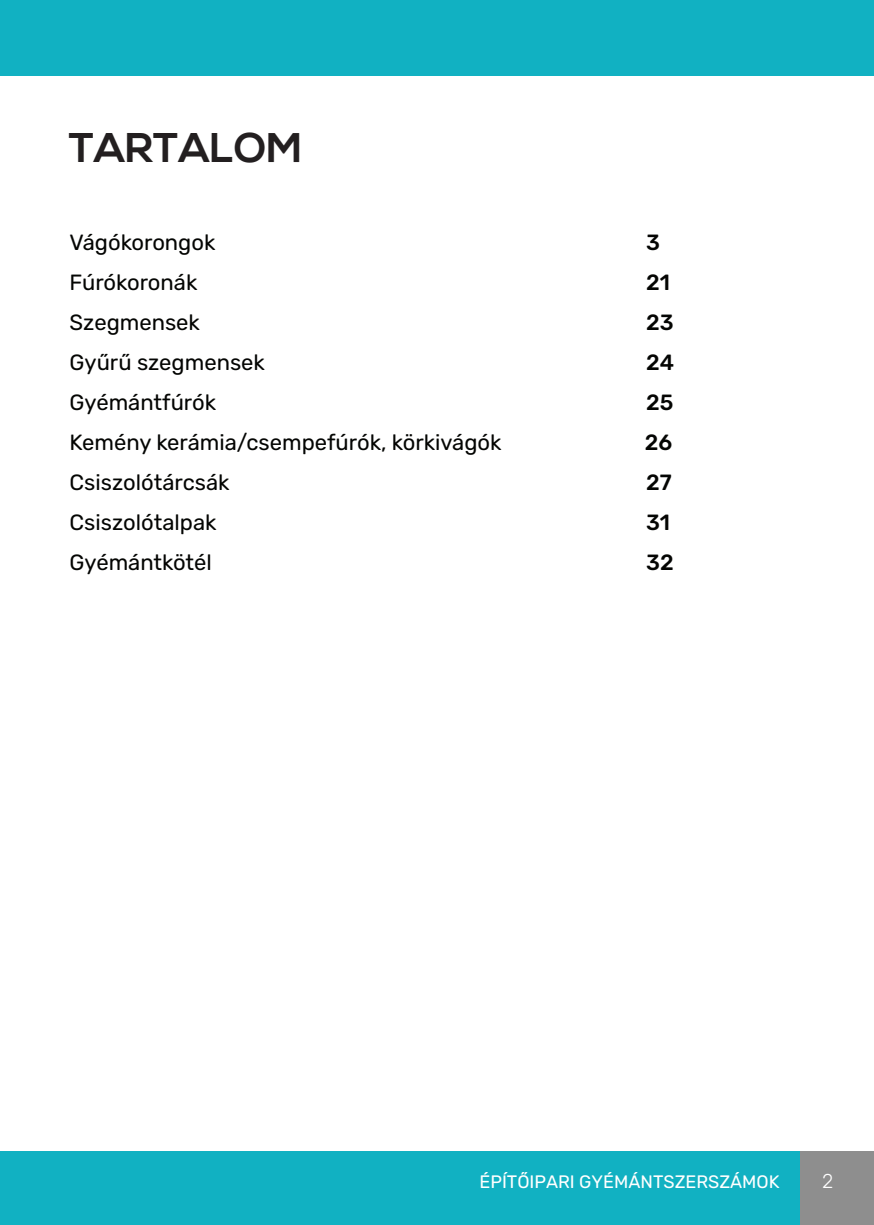
<style>
.page{position:relative;width:874px;height:1225px;background:#fff}
.page>*{position:absolute;margin:0;border:0;box-sizing:border-box;transform-origin:0 0}
.t1{font:700 41.4px "Nexa";color:#231f20}
.t2{font:22px "Rubik";color:#040503}
.t3{font:500 22px "Rubik";color:#040503}
.t4{font:300 20px "Rubik";color:#fff}
.t5{font:18px "Rubik";color:#fff}
</style>
<div class="page">
<div style="left:0;top:0;width:873px;height:75px;background:#11b1c2"></div>
<div style="left:0;top:1151px;width:855px;height:74px;background:#11b1c2"></div>
<div style="left:800px;top:1151px;width:73px;height:74px;background:#8e8e8e"></div>
<h1 class="t1" style="left:69px;top:124px;width:235px">TARTALOM</h1>
<p class="t2" style="left:70px;top:230px;width:147px">Vágókorongok</p>
<p class="t3" style="left:646px;top:230px;width:15px">3</p>
<p class="t2" style="left:70px;top:270px;width:129px">Fúrókoronák</p>
<p class="t3" style="left:646px;top:270px;width:25px">21</p>
<p class="t2" style="left:70px;top:310px;width:132px">Szegmensek</p>
<p class="t3" style="left:646px;top:310px;width:29px">23</p>
<p class="t2" style="left:70px;top:350px;width:197px">Gyűrű szegmensek</p>
<p class="t3" style="left:646px;top:350px;width:29px">24</p>
<p class="t2" style="left:70px;top:390px;width:148px">Gyémántfúrók</p>
<p class="t3" style="left:646px;top:390px;width:29px">25</p>
<p class="t2" style="left:70px;top:430px;width:433px">Kemény kerámia/csempefúrók, körkivágók</p>
<p class="t3" style="left:644px;top:430px;width:29px">26</p>
<p class="t2" style="left:70px;top:470px;width:161px">Csiszolótárcsák</p>
<p class="t3" style="left:646px;top:470px;width:27px">27</p>
<p class="t2" style="left:70px;top:510px;width:148px">Csiszolótalpak</p>
<p class="t3" style="left:646px;top:510px;width:25px">31</p>
<p class="t2" style="left:70px;top:550px;width:144px">Gyémántkötél</p>
<p class="t3" style="left:646px;top:550px;width:29px">32</p>
<p class="t5" style="left:479px;top:1172px;width:301px">ÉPÍTŐIPARI GYÉMÁNTSZERSZÁMOK</p>
<p class="t4" style="left:821px;top:1169px;width:13px">2</p>
</div>
